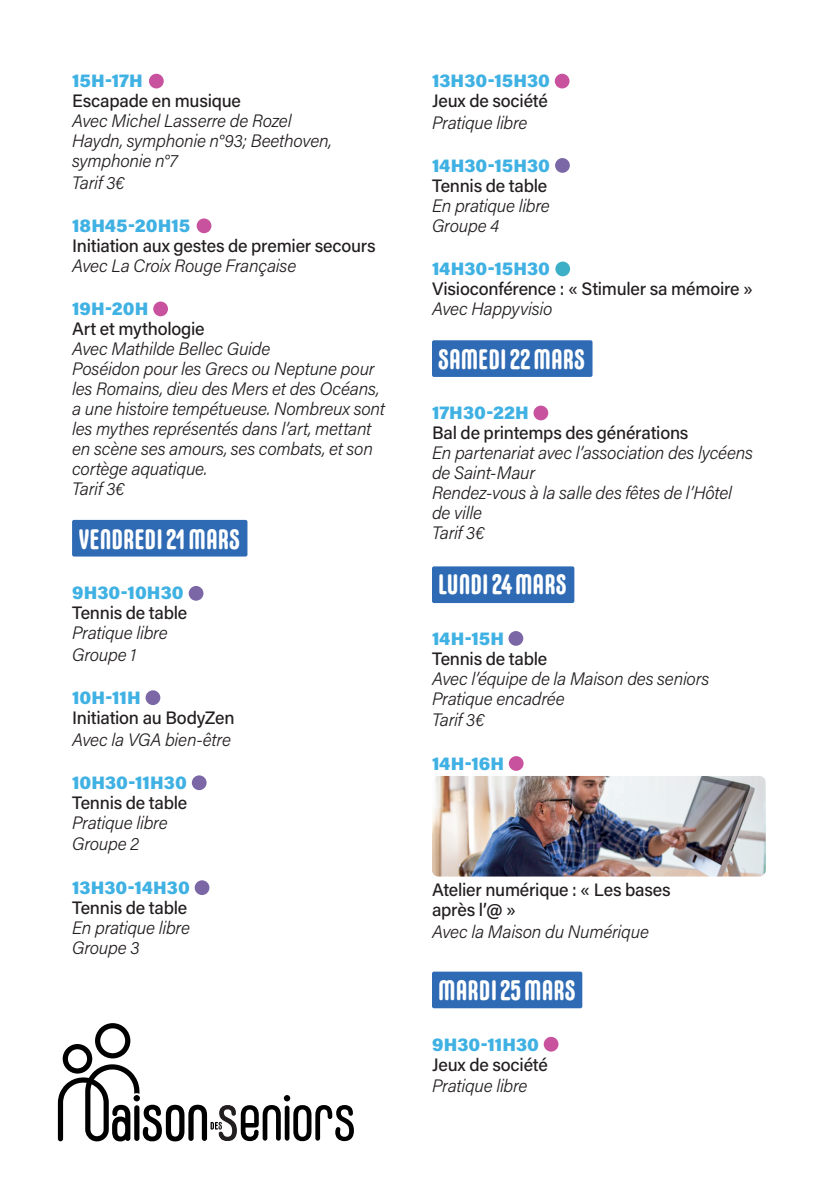
<style>
.page{position:relative;width:840px;height:1191px;background:#fff}
.page>*{position:absolute;margin:0;border:0;box-sizing:border-box;transform-origin:0 0}
.t1{font:700 28px "Carl Marx";color:#fff}
.Chapeau_SMI{font:italic 300 18px/20px "Acumin Pro";letter-spacing:-.015em;color:#231f20}
.Chapeau_SMI-2{font:500 18px/20px "Acumin Pro";letter-spacing:-.015em;color:#231f20}
.t2{font:900 18px "Acumin Pro";color:#40b1e3}
</style>
<div class="page">
<svg style="left:58px;top:1023px;width:296px;height:119px"></svg>
<div style="left:133px;top:1095px;width:7px;height:6px;background:#000;border-radius:50%"></div>
<div style="left:72px;top:520px;width:175px;height:36px;background:#2f6bb4;border-radius:2px"></div>
<div style="left:432px;top:340px;width:160px;height:37px;background:#2f6bb4;border-radius:2px"></div>
<div style="left:432px;top:566px;width:142px;height:37px;background:#2f6bb4;border-radius:2px"></div>
<div style="left:432px;top:971px;width:150px;height:37px;background:#2f6bb4;border-radius:2px"></div>
<img style="left:432px;top:776px;width:333px;height:100px">
<div style="left:149px;top:74px;width:15px;height:14px;background:#c9529e;border-radius:50%"></div>
<div style="left:196px;top:218px;width:15px;height:15px;background:#c9529e;border-radius:50%"></div>
<div style="left:153px;top:301px;width:15px;height:15px;background:#c9529e;border-radius:50%"></div>
<div style="left:189px;top:586px;width:14px;height:14px;background:#7b67a6;border-radius:50%"></div>
<div style="left:145px;top:690px;width:15px;height:15px;background:#7b67a6;border-radius:50%"></div>
<div style="left:192px;top:775px;width:14px;height:15px;background:#7b67a6;border-radius:50%"></div>
<div style="left:194px;top:880px;width:15px;height:15px;background:#7b67a6;border-radius:50%"></div>
<div style="left:543px;top:1036px;width:15px;height:15px;background:#c9529e;border-radius:50%"></div>
<div style="left:508px;top:756px;width:15px;height:15px;background:#c9529e;border-radius:50%"></div>
<div style="left:508px;top:631px;width:15px;height:15px;background:#7b67a6;border-radius:50%"></div>
<div style="left:533px;top:405px;width:15px;height:15px;background:#c9529e;border-radius:50%"></div>
<div style="left:555px;top:261px;width:14px;height:15px;background:#3dafc6;border-radius:50%"></div>
<div style="left:554px;top:158px;width:15px;height:15px;background:#7b67a6;border-radius:50%"></div>
<div style="left:554px;top:74px;width:15px;height:14px;background:#c9529e;border-radius:50%"></div>
<p class="t2" style="left:72px;top:68px;width:72px">15H-17H</p>
<p class="Chapeau_SMI-2" style="left:72px;top:90px;width:170px">Escapade en musique</p>
<p class="Chapeau_SMI" style="left:72px;top:110px;width:221px">Avec Michel Lasserre de Rozel</p>
<p class="Chapeau_SMI" style="left:72px;top:130px;width:261px">Haydn, symphonie n°93; Beethoven, symphonie n°7</p>
<p class="Chapeau_SMI" style="left:72px;top:172px;width:54px">Tarif 3€</p>
<p class="t2" style="left:72px;top:213px;width:120px">18H45-20H15</p>
<p class="Chapeau_SMI-2" style="left:72px;top:235px;width:305px">Initiation aux gestes de premier secours</p>
<p class="Chapeau_SMI" style="left:72px;top:255px;width:225px">Avec La Croix Rouge Française</p>
<p class="t2" style="left:72px;top:296px;width:78px">19H-20H</p>
<p class="Chapeau_SMI-2" style="left:72px;top:318px;width:134px">Art et mythologie</p>
<p class="Chapeau_SMI" style="left:72px;top:338px;width:314px">Avec Mathilde Bellec Guide<br>Poséidon pour les Grecs ou Neptune pour les Romains, dieu des Mers et des Océans, a une histoire tempétueuse. Nombreux sont les mythes représentés dans l’art, mettant en scène ses amours, ses combats, et son cortège aquatique.</p>
<p class="Chapeau_SMI" style="left:72px;top:478px;width:54px">Tarif 3€</p>
<p class="t1" style="left:78px;top:523px;width:163px">VENDREDI 21 MARS</p>
<p class="t2" style="left:72px;top:580px;width:113px">9H30-10H30</p>
<p class="Chapeau_SMI-2" style="left:72px;top:602px;width:117px">Tennis de table</p>
<p class="Chapeau_SMI" style="left:72px;top:622px;width:97px">Pratique libre</p>
<p class="Chapeau_SMI" style="left:72px;top:644px;width:66px">Groupe 1</p>
<p class="t2" style="left:72px;top:685px;width:70px">10H-11H</p>
<p class="Chapeau_SMI-2" style="left:72px;top:707px;width:164px">Initiation au BodyZen</p>
<p class="Chapeau_SMI" style="left:72px;top:728px;width:160px">Avec la VGA bien-être</p>
<p class="t2" style="left:72px;top:769px;width:116px">10H30-11H30</p>
<p class="Chapeau_SMI-2" style="left:72px;top:791px;width:117px">Tennis de table</p>
<p class="Chapeau_SMI" style="left:72px;top:812px;width:97px">Pratique libre</p>
<p class="Chapeau_SMI" style="left:72px;top:833px;width:69px">Groupe 2</p>
<p class="t2" style="left:72px;top:874px;width:119px">13H30-14H30</p>
<p class="Chapeau_SMI-2" style="left:72px;top:896px;width:117px">Tennis de table</p>
<p class="Chapeau_SMI" style="left:72px;top:916px;width:119px">En pratique libre</p>
<p class="Chapeau_SMI" style="left:72px;top:936px;width:69px">Groupe 3</p>
<p class="t2" style="left:432px;top:68px;width:119px">13H30-15H30</p>
<p class="Chapeau_SMI-2" style="left:432px;top:90px;width:117px">Jeux de société</p>
<p class="Chapeau_SMI" style="left:432px;top:112px;width:97px">Pratique libre</p>
<p class="t2" style="left:432px;top:153px;width:119px">14H30-15H30</p>
<p class="Chapeau_SMI-2" style="left:432px;top:175px;width:117px">Tennis de table</p>
<p class="Chapeau_SMI" style="left:432px;top:195px;width:119px">En pratique libre</p>
<p class="Chapeau_SMI" style="left:432px;top:215px;width:69px">Groupe 4</p>
<p class="t2" style="left:432px;top:256px;width:119px">14H30-15H30</p>
<p class="Chapeau_SMI-2" style="left:432px;top:278px;width:322px">Visioconférence : « Stimuler sa mémoire »</p>
<p class="Chapeau_SMI" style="left:432px;top:298px;width:122px">Avec Happyvisio</p>
<p class="t1" style="left:438px;top:343px;width:148px">SAMEDI 22 MARS</p>
<p class="t2" style="left:432px;top:400px;width:98px">17H30-22H</p>
<p class="Chapeau_SMI-2" style="left:432px;top:422px;width:258px">Bal de printemps des générations</p>
<p class="Chapeau_SMI" style="left:432px;top:442px;width:322px">En partenariat avec l’association des lycéens de Saint-Maur</p>
<p class="Chapeau_SMI" style="left:432px;top:482px;width:301px">Rendez-vous à la salle des fêtes de l’Hôtel de ville</p>
<p class="Chapeau_SMI" style="left:432px;top:522px;width:54px">Tarif 3€</p>
<p class="t1" style="left:438px;top:569px;width:130px">LUNDI 24 MARS</p>
<p class="t2" style="left:432px;top:625px;width:73px">14H-15H</p>
<p class="Chapeau_SMI-2" style="left:432px;top:647px;width:117px">Tennis de table</p>
<p class="Chapeau_SMI" style="left:432px;top:668px;width:278px">Avec l’équipe de la Maison des seniors</p>
<p class="Chapeau_SMI" style="left:432px;top:688px;width:134px">Pratique encadrée</p>
<p class="Chapeau_SMI" style="left:432px;top:709px;width:54px">Tarif 3€</p>
<p class="t2" style="left:432px;top:750px;width:74px">14H-16H</p>
<p class="Chapeau_SMI-2" style="left:432px;top:879px;width:240px">Atelier numérique : « Les bases après l’@ »</p>
<p class="Chapeau_SMI" style="left:432px;top:920px;width:218px">Avec la Maison du Numérique</p>
<p class="t1" style="left:438px;top:974px;width:139px">MARDI 25 MARS</p>
<p class="t2" style="left:432px;top:1031px;width:108px">9H30-11H30</p>
<p class="Chapeau_SMI-2" style="left:432px;top:1053px;width:117px">Jeux de société</p>
<p class="Chapeau_SMI" style="left:432px;top:1075px;width:97px">Pratique libre</p>
</div>
